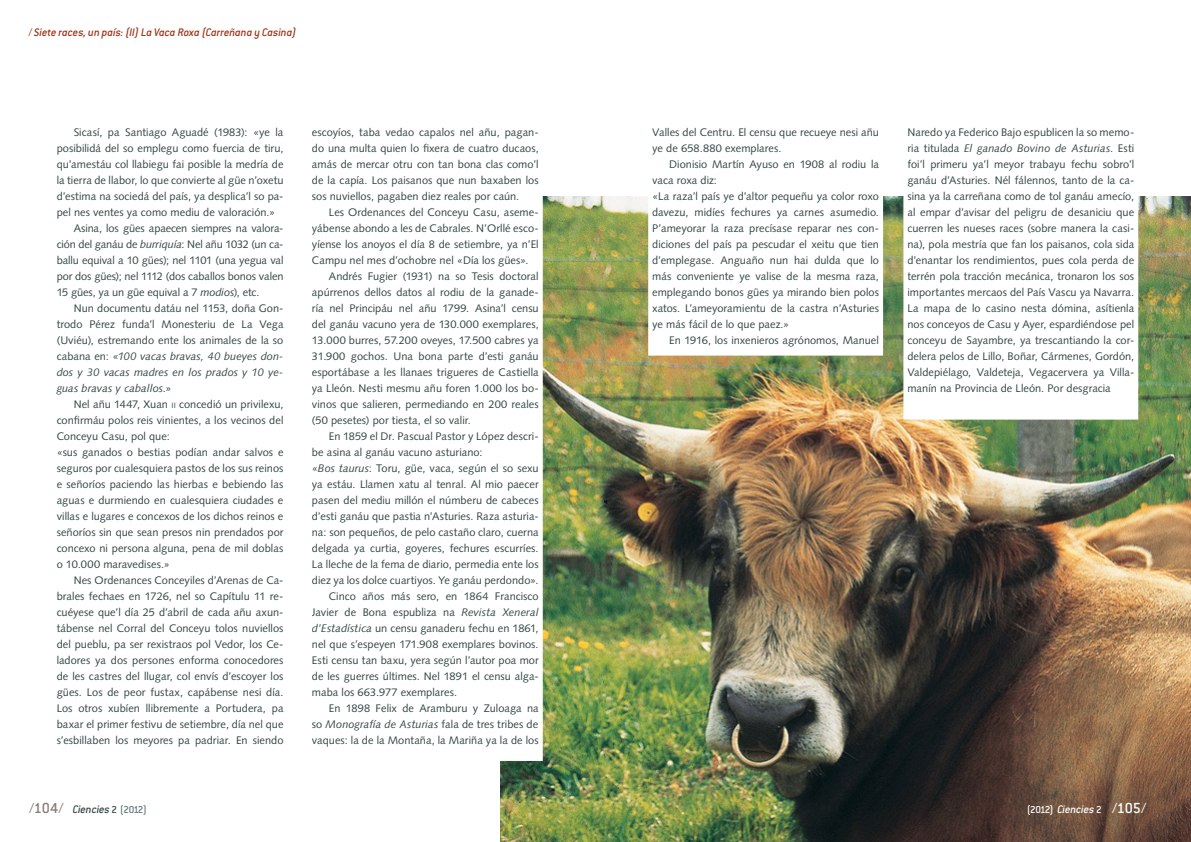
<style>
.page{position:relative;width:1191px;height:842px;background:#fff}
.page>*{position:absolute;margin:0;border:0;box-sizing:border-box;transform-origin:0 0}
.t1{font:italic 500 12px "Conduit ITC Std";letter-spacing:-.005em;color:#9e3115}
.t2{font:italic 500 12px "Conduit ITC Std";letter-spacing:-.01em;color:#344547}
.t3{font:italic 500 12px "Conduit ITC Std";letter-spacing:-.01em;color:#fff}
.t4{font:11px/16px "Syntax LT Std";letter-spacing:.005em;color:#344547;text-align:justify}
.t5{font:italic 11px "Syntax LT Std";color:#344547}
.t6{font:11px "Syntax LT Std";letter-spacing:-.015em;color:#344547}
.s1{font-style:normal}
.s2{font-style:italic}
.s3{font-size:7.7px}
.s4{font-style:normal;font-size:16px;color:#877a75}
.s5{font-style:normal;font-size:11px}
.s6{font-style:normal;font-size:11px;color:#607979}
.s7{font-style:normal;font-size:16px}
</style>
<div class="page">
<img style="left:500px;top:196px;width:691px;height:646px">
<svg style="left:901px;top:196px;width:239px;height:226px"></svg>
<svg style="left:646px;top:196px;width:239px;height:162px"></svg>
<svg style="left:500px;top:196px;width:45px;height:567px"></svg>
<p class="t1" style="left:28px;top:25px;width:270px"><span class="s1">/</span> Siete races, un país: (II) La Vaca Roxa (Carreñana y Casina)</p>
<p class="t4" style="left:74px;top:124px;width:211px">Sicasí, pa Santiago Aguadé (1983): «ye la</p>
<p class="t4" style="left:57px;top:140px;width:228px">posibilidá del so emplegu como fuercia de tiru,</p>
<p class="t4" style="left:57px;top:156px;width:228px">qu’amestáu col llabiegu fai posible la medría de</p>
<p class="t4" style="left:57px;top:172px;width:228px">la tierra de llabor, lo que convierte al güe n’oxetu</p>
<p class="t4" style="left:57px;top:188px;width:228px">d’estima na sociedá del país, ya desplica’l so pa-</p>
<p class="t4" style="left:57px;top:204px;width:220px">pel nes ventes ya como mediu de valoración.»</p>
<p class="t4" style="left:74px;top:220px;width:211px">Asina, los gües apaecen siempres na valora-</p>
<p class="t4" style="left:57px;top:236px;width:228px">ción del ganáu de <span class="s2">burriquía</span>: Nel añu 1032 (un ca-</p>
<p class="t6" style="left:57px;top:254px;width:228px">ballu equival a 10 gües); nel 1101 (una yegua val</p>
<p class="t4" style="left:57px;top:268px;width:228px">por dos gües); nel 1112 (dos caballos bonos valen</p>
<p class="t6" style="left:57px;top:286px;width:204px">15 gües, ya un güe equival a 7 <span class="s2">modios</span>), etc.</p>
<p class="t4" style="left:74px;top:300px;width:211px">Nun documentu datáu nel 1153, doña Gon-</p>
<p class="t4" style="left:57px;top:316px;width:228px">trodo Pérez funda’l Monesteriu de La Vega</p>
<p class="t4" style="left:57px;top:332px;width:228px">(Uviéu), estremando ente los animales de la so</p>
<p class="t5" style="left:57px;top:350px;width:228px"><span class="s1">cabana en: «</span>100 vacas bravas, 40 bueyes don-</p>
<p class="t5" style="left:57px;top:366px;width:228px">dos y 30 vacas madres en los prados y 10 ye-</p>
<p class="t5" style="left:57px;top:382px;width:116px">guas bravas y caballos<span class="s1">.»</span></p>
<p class="t4" style="left:74px;top:396px;width:211px">Nel añu 1447, Xuan <span class="s3">ii</span> concedió un privilexu,</p>
<p class="t4" style="left:57px;top:412px;width:228px">confirmáu polos reis vinientes, a los vecinos del</p>
<p class="t4" style="left:57px;top:428px;width:115px">Conceyu Casu, pol que:</p>
<p class="t4" style="left:57px;top:444px;width:228px">«sus ganados o bestias podían andar salvos e</p>
<p class="t4" style="left:57px;top:460px;width:228px">seguros por cualesquiera pastos de los sus reinos</p>
<p class="t4" style="left:57px;top:476px;width:228px">e señoríos paciendo las hierbas e bebiendo las</p>
<p class="t4" style="left:57px;top:492px;width:228px">aguas e durmiendo en cualesquiera ciudades e</p>
<p class="t4" style="left:57px;top:508px;width:228px">villas e lugares e concexos de los dichos reinos e</p>
<p class="t4" style="left:57px;top:524px;width:228px">señoríos sin que sean presos nin prendados por</p>
<p class="t4" style="left:57px;top:540px;width:228px">concexo ni persona alguna, pena de mil doblas</p>
<p class="t4" style="left:57px;top:556px;width:115px">o 10.000 maravedises.»</p>
<p class="t4" style="left:74px;top:572px;width:211px">Nes Ordenances Conceyiles d’Arenas de Ca-</p>
<p class="t4" style="left:57px;top:588px;width:228px">brales fechaes en 1726, nel so Capítulu 11 re-</p>
<p class="t4" style="left:57px;top:604px;width:228px">cuéyese que’l día 25 d’abril de cada añu axun-</p>
<p class="t4" style="left:57px;top:620px;width:228px">tábense nel Corral del Conceyu tolos nuviellos</p>
<p class="t4" style="left:57px;top:636px;width:228px">del pueblu, pa ser rexistraos pol Vedor, los Ce-</p>
<p class="t4" style="left:57px;top:652px;width:228px">ladores ya dos persones enforma conocedores</p>
<p class="t4" style="left:57px;top:668px;width:228px">de les castres del llugar, col envís d’escoyer los</p>
<p class="t4" style="left:57px;top:684px;width:228px">gües. Los de peor fustax, capábense nesi día.</p>
<p class="t4" style="left:57px;top:700px;width:228px">Los otros xubíen llibremente a Portudera, pa</p>
<p class="t4" style="left:57px;top:716px;width:228px">baxar el primer festivu de setiembre, día nel que</p>
<p class="t4" style="left:57px;top:732px;width:228px">s’esbillaben los meyores pa padriar. En siendo</p>
<p class="t2" style="left:29px;top:802px;width:119px"><span class="s4">/104/</span> Ciencies <span class="s5">2</span> <span class="s6">(2012)</span></p>
<p class="t4" style="left:312px;top:124px;width:228px">escoyíos, taba vedao capalos nel añu, pagan&shy;do una multa quien lo fixera de cuatro ducaos, amás de mercar otru con tan bona clas como’l de la capía. Los paisanos que nun baxaben los sos nuviellos, pagaben diez reales por caún.</p>
<p class="t4" style="left:329px;top:204px;width:211px">Les Ordenances del Conceyu Casu, aseme-</p>
<p class="t4" style="left:312px;top:220px;width:228px">yábense abondo a les de Cabrales. N’Orllé esco-</p>
<p class="t4" style="left:312px;top:236px;width:228px">yíense los anoyos el día 8 de setiembre, ya n’El</p>
<p class="t4" style="left:312px;top:252px;width:218px">Campu nel mes d’ochobre nel «Día los gües».</p>
<p class="t4" style="left:329px;top:268px;width:211px">Andrés Fugier (1931) na so Tesis doctoral</p>
<p class="t4" style="left:312px;top:284px;width:228px">apúrrenos dellos datos al rodiu de la ganade-</p>
<p class="t4" style="left:312px;top:300px;width:228px">ría nel Principáu nel añu 1799. Asina’l censu</p>
<p class="t4" style="left:312px;top:316px;width:228px">del ganáu vacuno yera de 130.000 exemplares,</p>
<p class="t4" style="left:312px;top:332px;width:228px">13.000 burres, 57.200 oveyes, 17.500 cabres ya</p>
<p class="t4" style="left:312px;top:348px;width:228px">31.900 gochos. Una bona parte d’esti ganáu</p>
<p class="t4" style="left:312px;top:364px;width:228px">esportábase a les llanaes trigueres de Castiella</p>
<p class="t4" style="left:312px;top:380px;width:228px">ya Lleón. Nesti mesmu añu foren 1.000 los bo-</p>
<p class="t4" style="left:312px;top:396px;width:228px">vinos que salieren, permediando en 200 reales</p>
<p class="t4" style="left:312px;top:412px;width:161px">(50 pesetes) por tiesta, el so valir.</p>
<p class="t4" style="left:329px;top:428px;width:211px">En 1859 el Dr. Pascual Pastor y López descri-</p>
<p class="t4" style="left:312px;top:444px;width:172px">be asina al ganáu vacuno asturiano:</p>
<p class="t4" style="left:312px;top:460px;width:228px">«<span class="s2">Bos taurus</span>: Toru, güe, vaca, según el so sexu</p>
<p class="t4" style="left:312px;top:476px;width:228px">ya estáu. Llamen xatu al tenral. Al mio paecer</p>
<p class="t4" style="left:312px;top:492px;width:228px">pasen del mediu millón el númberu de cabeces</p>
<p class="t4" style="left:312px;top:508px;width:228px">d’esti ganáu que pastia n’Asturies. Raza asturia-</p>
<p class="t4" style="left:312px;top:524px;width:228px">na: son pequeños, de pelo castaño claro, cuerna</p>
<p class="t4" style="left:312px;top:540px;width:228px">delgada ya curtia, goyeres, fechures escurríes.</p>
<p class="t4" style="left:312px;top:556px;width:228px">La lleche de la fema de diario, permedia ente los</p>
<p class="t4" style="left:312px;top:572px;width:228px">diez ya los dolce cuartiyos. Ye ganáu perdondo».</p>
<p class="t4" style="left:329px;top:588px;width:211px">Cinco años más sero, en 1864 Francisco</p>
<p class="t4" style="left:312px;top:604px;width:228px">Javier de Bona espubliza na <span class="s2">Revista Xeneral</span></p>
<p class="t4" style="left:312px;top:620px;width:228px"><span class="s2">d’Estadística</span> un censu ganaderu fechu en 1861,</p>
<p class="t4" style="left:312px;top:636px;width:228px">nel que s’espeyen 171.908 exemplares bovinos.</p>
<p class="t4" style="left:312px;top:652px;width:228px">Esti censu tan baxu, yera según l’autor poa mor</p>
<p class="t4" style="left:312px;top:668px;width:228px">de les guerres últimes. Nel 1891 el censu alga-</p>
<p class="t4" style="left:312px;top:684px;width:147px">maba los 663.977 exemplares.</p>
<p class="t4" style="left:329px;top:700px;width:211px">En 1898 Felix de Aramburu y Zuloaga na</p>
<p class="t4" style="left:312px;top:716px;width:228px">so <span class="s2">Monografía de Asturias</span> fala de tres tribes de</p>
<p class="t4" style="left:312px;top:732px;width:228px">vaques: la de la Montaña, la Mariña ya la de los</p>
<p class="t4" style="left:652px;top:124px;width:228px">Valles del Centru. El censu que recueye nesi añu ye de 658.880 exemplares.</p>
<p class="t4" style="left:652px;top:156px;width:228px;text-align:left;text-indent:17px">Dionisio Martín Ayuso en 1908 al rodiu la vaca roxa diz:<br>«La raza’l país ye d’altor pequeñu ya color roxo davezu, midíes fechures ya carnes asumedio.<br>P’ameyorar la raza precísase reparar nes con&shy;diciones del país pa pescudar el xeitu que tien d’emplegase. Anguaño nun hai dulda que lo más conveniente ye valise de la mesma raza, emplegando bonos gües ya mirando bien polos xatos. L’ameyoramientu de la castra n’Asturies ye más fácil de lo que paez.»</p>
<p class="t4" style="left:669px;top:332px;width:211px">En 1916, los inxenieros agrónomos, Manuel</p>
<p class="t4" style="left:907px;top:124px;width:228px">Naredo ya Federico Bajo espublicen la so memo&shy;ria titulada <span class="s2">El ganado Bovino de Asturias</span>. Esti foi’l primeru ya’l meyor trabayu fechu sobro’l ganáu d’Asturies. Nél fálennos, tanto de la ca&shy;sina ya la carreñana como de tol ganáu amecío, al empar d’avisar del peligru de desaniciu que cuerren les nueses races (sobre manera la casi&shy;na), pola mestría que fan los paisanos, cola sida d’enantar los rendimientos, pues cola perda de terrén pola tracción mecánica, tronaron los sos importantes mercaos del País Vascu ya Navarra.<br>La mapa de lo casino nesta dómina, asítienla nos conceyos de Casu y Ayer, espardiéndose pel conceyu de Sayambre, ya trescantiando la cor&shy;delera pelos de Lillo, Boñar, Cármenes, Gordón, Valdepiélago, Valdeteja, Vegacervera ya Villa&shy;manín na Provincia de Lleón. Por desgracia</p>
<p class="t3" style="left:1026px;top:802px;width:121px"><span class="s5">(2012)</span> Ciencies <span class="s5">2</span> <span class="s7">/105/</span></p>
</div>
